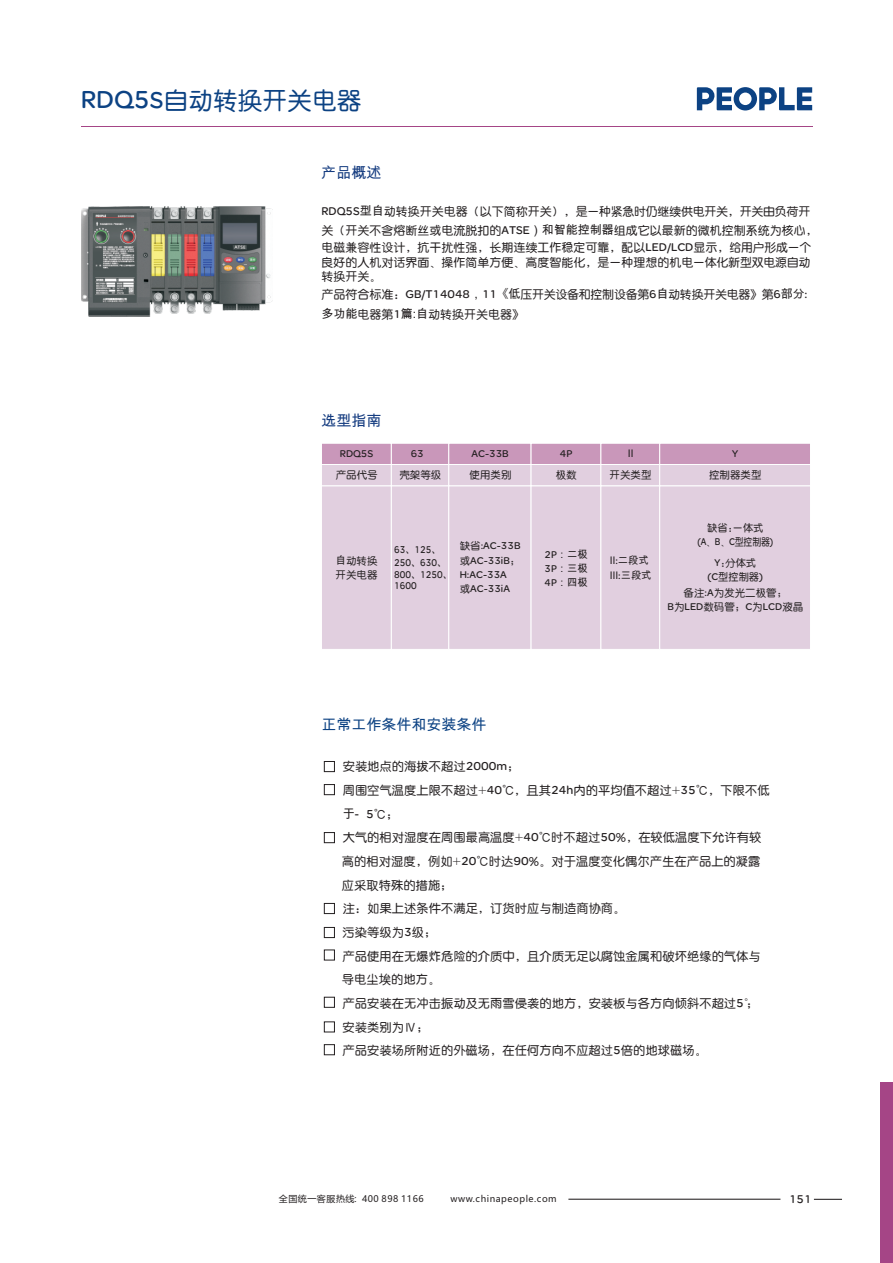
<style>
.page{position:relative;width:893px;height:1263px;background:#fff}
.page>*{position:absolute;margin:0;border:0;box-sizing:border-box;transform-origin:0 0}
.t1{font:24.75px "H Ye 3 gj";color:#0c4283}
.t2{font:15px "Arial Unicode MS";color:#0c4283}
.t3{font:15px "Arial Unicode MS";color:#153c80}
.t4{font:12.3px/23.7px "H Ye 3 gj";color:#231f20}
.t5{font:12.3px "Arial Unicode MS";color:#231f20}
.t6{font:12px/14.5px "H Ye 3 gj";color:#231f20}
.t7{font:12px/19.4px "H Ye 3 gj";letter-spacing:-.025em;color:#231f20}
.t8{font:12px "SE Optimist";color:#231f20}
.t9{font:10.5px/14px "H Ye 3 gj";color:#231f20;text-align:center}
.t10{font:10.5px/14.2px "SE Optimist";color:#231f20}
.t11{font:10.5px/12.5px "SE Optimist";color:#231f20;scale:.86 1}
.t12{font:10.5px/14.1px "Arial Unicode MS";color:#231f20}
.t13{font:9px "Microsoft Ya Hei";letter-spacing:.06em;color:#231f20}
.s1{font-family:"SE Optimist";font-size:26.25px}
.s2{font-family:"SE Optimist"}
.s3{font-family:"Arial Unicode MS"}
.s4{font-family:"H Ye 3 gj"}
</style>
<div class="page">
<hr style="left:81px;top:126px;width:731px;height:1px;background:#a54586">
<div style="left:324px;top:761px;width:11px;height:11px;border:1px solid #231f20"></div>
<div style="left:324px;top:784px;width:11px;height:11px;border:1px solid #231f20"></div>
<div style="left:324px;top:832px;width:11px;height:11px;border:1px solid #231f20"></div>
<div style="left:324px;top:903px;width:11px;height:11px;border:1px solid #231f20"></div>
<div style="left:324px;top:927px;width:11px;height:11px;border:1px solid #231f20"></div>
<div style="left:324px;top:950px;width:11px;height:10px;border:1px solid #231f20"></div>
<div style="left:324px;top:997px;width:11px;height:10px;border:1px solid #231f20"></div>
<div style="left:324px;top:1022px;width:11px;height:10px;border:1px solid #231f20"></div>
<div style="left:324px;top:1044px;width:11px;height:11px;border:1px solid #231f20"></div>
<hr style="left:568px;top:1199px;width:212px;height:1px;background:#231f20">
<svg style="left:814px;top:1199px;width:28px;height:1px"></svg>
<div style="left:880px;top:1082px;width:13px;height:181px;background:#a54586"></div>
<svg style="left:697px;top:87px;width:115px;height:23px"></svg>
<svg style="left:322px;top:443px;width:488px;height:206px;background:#dfcadc"></svg>
<img style="left:81px;top:206px;width:192px;height:110px">
<h1 class="t1" style="left:81px;top:88px;width:282px"><span class="s1">RDQ5</span><span class="s2">S</span>自动转换开关电器</h1>
<p class="t3" style="left:321px;top:167px;width:61px">产品概述</p>
<p class="t6" style="left:321px;top:202px;width:498px;line-height:19.4px"><span class="s2">RDQ5S</span><span class="s3">型自</span>动转换开关电器（以下简称开关），是一种紧急时仍继续供电开关，开关由负荷开关（开关不含熔断丝或电流脱扣的<span class="s2">ATSE</span><span class="s3">）和智能控制器</span>组成它以最新的微机控制系统为核心，</p>
<p class="t6" style="left:321px;top:240px;width:492px;text-align:justify">电磁兼容性设计，抗干扰性强，长期连续工作稳定可靠，配以<span class="s2">LED/LCD</span>显示，给用户形成一个良好的人机对话界面、操作简单方便、高度智能化，是一种理想的机电一体化新型双电源自动转换开关。</p>
<p class="t7" style="left:321px;top:285px;width:487px">产品符合标准：<span class="s2">GB/T 14048</span><span class="s3">，</span><span class="s2">11</span><span class="s3">《低</span>压开关设备和控制设备第<span class="s2">6</span><span class="s3">自</span>动转换开关电器》第<span class="s2">6</span><span class="s3">部分</span><span class="s2">:</span><span class="s3">多功能</span>电器第<span class="s2">1</span><span class="s3">篇:自</span>动转换开关电器》</p>
<p class="t3" style="left:321px;top:415px;width:61px">选型指南</p>
<p class="t10" style="left:340px;top:447px;width:35px">RDQ5S</p>
<p class="t9" style="left:336px;top:468px;width:43px">产品代号</p>
<p class="t10" style="left:411px;top:447px;width:15px">63</p>
<p class="t9" style="left:399px;top:468px;width:43px">壳架等级</p>
<p class="t10" style="left:471px;top:447px;width:39px">AC-33B</p>
<p class="t10" style="left:560px;top:447px;width:14px">4P</p>
<p class="t9" style="left:470px;top:468px;width:43px">使用类别</p>
<p class="t9" style="left:556px;top:468px;width:22px">极数</p>
<p class="t9" style="left:336px;top:554px;width:43px;line-height:13.5px;text-align:left"><span class="s3">自</span>动转换开关电器</p>
<p class="t11" style="left:394px;top:543px;width:68px">63<span class="s3">、</span>125<span class="s3">、<br></span>250<span class="s3">、</span>630<span class="s3">、<br></span>800<span class="s3">、</span>1250<span class="s3">、</span></p>
<p class="t11" style="left:394px;top:579px;width:28px">1600</p>
<p class="t10" style="left:460px;top:539px;width:62px"><span class="s4">缺省</span>:AC 33B<span class="s4">或</span>AC-33iB<span class="s4">；<br></span>H:AC-33A<span class="s4">或</span>AC-33iA</p>
<p class="t10" style="left:497px;top:539px;width:6px">-</p>
<p class="t12" style="left:545px;top:548px;width:44px;text-align:justify"><span class="s2">2P</span>：二极<span class="s2">3P</span>：三极<span class="s2">4P</span>：四极</p>
<p class="t12" style="left:628px;top:447px;width:7px">Ⅱ</p>
<p class="t9" style="left:609px;top:468px;width:43px">开关类型</p>
<p class="t10" style="left:732px;top:447px;width:8px">Y</p>
<p class="t9" style="left:709px;top:468px;width:54px">控制器类型</p>
<p class="t12" style="left:610px;top:554px;width:43px;line-height:15.1px">Ⅱ<span class="s2">:</span>二段式<br>Ⅲ<span class="s2">:</span>三段式</p>
<p class="t9" style="left:697px;top:521px;width:77px">缺省:一体式<br><span class="s2">(A</span>、<span class="s2">B</span>、<span class="s2">C</span>型控制器<span class="s2">)</span></p>
<p class="t9" style="left:708px;top:556px;width:57px"><span class="s2">Y</span>:分体式<br><span class="s2">(C</span>型控制器<span class="s2">)</span></p>
<p class="t9" style="left:684px;top:586px;width:105px">备注<span class="s2">:A</span>为发光二极管；</p>
<p class="t10" style="left:668px;top:600px;width:137px">B<span class="s4">为</span>LED<span class="s4">数码管；</span>C<span class="s4">为</span>LCD<span class="s4">液晶</span></p>
<p class="t2" style="left:321px;top:719px;width:166px">正常工作条件和安装条件</p>
<p class="t4" style="left:343px;top:755px;width:428px">安装地点的海拔不超过<span class="s2">2000m</span>；<br>周围空气温度上限不超过+<span class="s2">40</span>℃，且其<span class="s2">24h</span>内的平均值不超过+<span class="s2">35</span>℃，下限不低</p>
<p class="t5" style="left:343px;top:808px;width:57px">于- <span class="s2">5</span><span class="s4">℃；</span></p>
<p class="t4" style="left:342px;top:826px;width:421px">大气的相对湿度在周围最高温度+<span class="s2">40</span>℃时不超过<span class="s2">50</span>%，在较低温度下允许有较高的相对湿度，例如+<span class="s2">20</span>℃时达<span class="s2">90</span>%。对于温度变化偶尔产生在产品上的凝露应采取特殊的措施；<br>注：如果上述条件不满足，订货时应与制造商协商。<br>污染等级为<span class="s2">3</span>级；</p>
<p class="t4" style="left:342px;top:944px;width:420px">产品使用在无爆炸危险的介质中，且介质无足以腐蚀金属和破坏绝缘的气体与导电尘埃的地方。</p>
<p class="t4" style="left:343px;top:991px;width:417px">产品安装在无冲击振动及无雨雪侵袭的地方，安装板与各方向倾斜不超过<span class="s2">5</span>°；</p>
<p class="t4" style="left:343px;top:1015px;width:88px">安装类别为Ⅳ；</p>
<p class="t4" style="left:343px;top:1039px;width:366px">产品安装场所附近的外磁场，在任何方向不应超过<span class="s2">5</span>倍的地球磁场。</p>
<p class="t13" style="left:279px;top:1194px;width:147px">全国统一客服热线: 400 898 1166</p>
<p class="t13" style="left:450px;top:1194px;width:108px">www.chinapeople.com</p>
<p class="t8" style="left:789px;top:1192px;width:24px">151</p>
</div>
